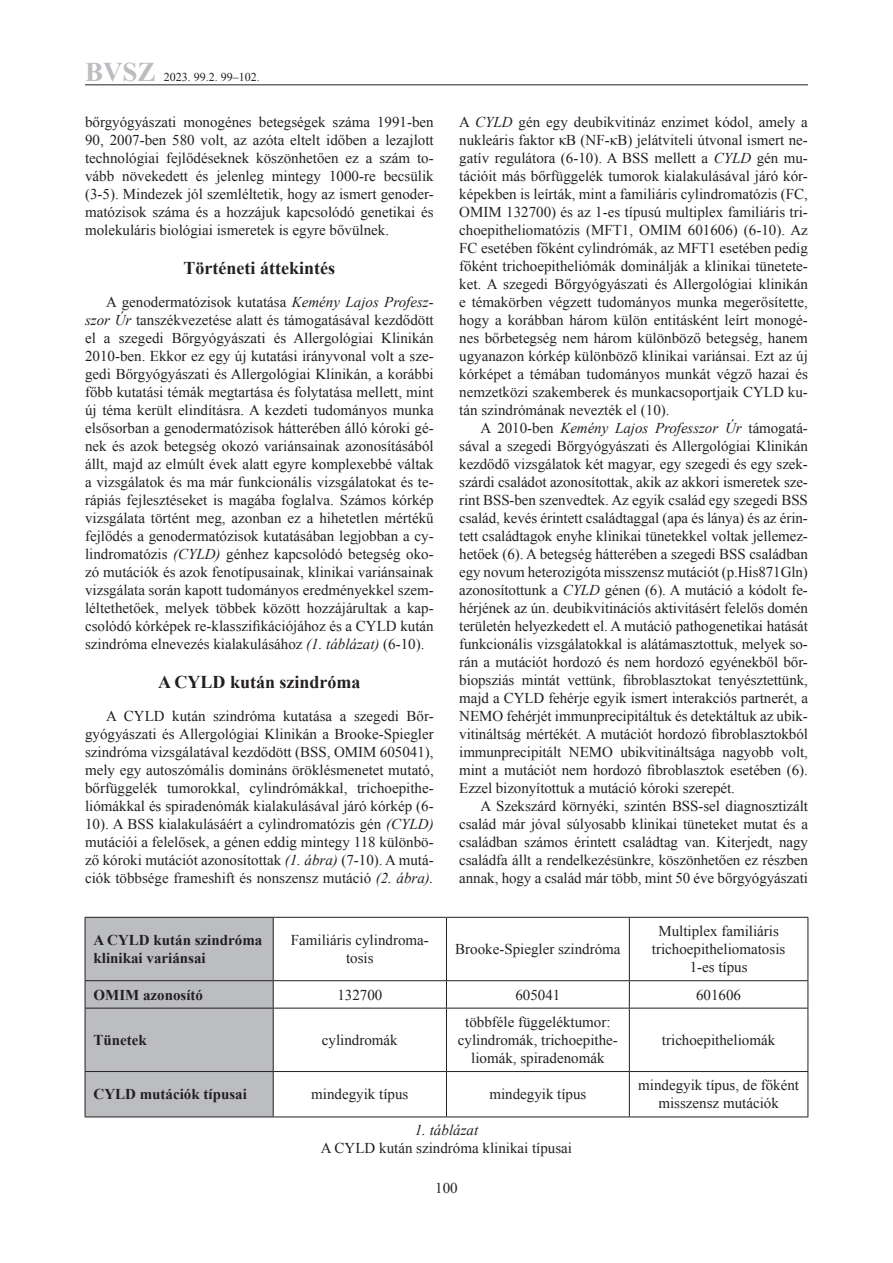
<style>
.page{position:relative;width:893px;height:1263px;background:#fff}
.page>*{position:absolute;margin:0;border:0;box-sizing:border-box;transform-origin:0 0}
.t1{font:700 27px "Times New Roman";color:#bcbdc0}
.BOLD_alcím{font:700 18px "Times New Roman";color:#231f20}
.Kenyérszöveg{font:15px/18px "Times New Roman";color:#231f20;text-align:justify}
.Táblaszöveg{font:15px/18px "Times New Roman";color:#231f20;text-align:center}
.Táblafej_bold{font:700 15px/18px "Times New Roman";color:#231f20}
.Ábraszövegek{font:15px "Times New Roman";color:#231f20}
.Ábraszövegek-2{font:italic 15px "Times New Roman";color:#231f20}
.t2{font:12px "Times New Roman";color:#231f20}
.s1{font-style:italic}
</style>
<div class="page">
<hr style="left:85px;top:85px;width:723px;height:1px;background:#231f20">
<hr style="left:446px;top:918px;width:1px;height:62px;background:#231f20">
<hr style="left:629px;top:918px;width:1px;height:62px;background:#231f20">
<hr style="left:273px;top:980px;width:173px;height:1px;background:#231f20">
<hr style="left:446px;top:980px;width:183px;height:1px;background:#231f20">
<svg style="left:446px;top:981px;width:1px;height:27px"></svg>
<hr style="left:629px;top:980px;width:179px;height:1px;background:#231f20">
<svg style="left:629px;top:981px;width:1px;height:27px"></svg>
<hr style="left:273px;top:1008px;width:173px;height:1px;background:#231f20">
<hr style="left:446px;top:1008px;width:183px;height:1px;background:#231f20">
<hr style="left:446px;top:1008px;width:1px;height:63px;background:#231f20">
<hr style="left:629px;top:1008px;width:179px;height:1px;background:#231f20">
<hr style="left:629px;top:1008px;width:1px;height:63px;background:#231f20">
<hr style="left:273px;top:1071px;width:173px;height:1px;background:#231f20">
<hr style="left:446px;top:1071px;width:183px;height:1px;background:#231f20">
<hr style="left:446px;top:1072px;width:1px;height:44px;background:#231f20">
<hr style="left:629px;top:1071px;width:179px;height:1px;background:#231f20">
<hr style="left:629px;top:1072px;width:1px;height:44px;background:#231f20">
<hr style="left:273px;top:1116px;width:173px;height:1px;background:#231f20">
<hr style="left:446px;top:1116px;width:183px;height:1px;background:#231f20">
<hr style="left:629px;top:1116px;width:179px;height:1px;background:#231f20">
<hr style="left:273px;top:917px;width:173px;height:1px;background:#231f20">
<hr style="left:446px;top:917px;width:183px;height:1px;background:#231f20">
<hr style="left:629px;top:917px;width:179px;height:1px;background:#231f20">
<hr style="left:807px;top:918px;width:1px;height:62px;background:#231f20">
<svg style="left:807px;top:981px;width:1px;height:27px"></svg>
<hr style="left:807px;top:1008px;width:1px;height:63px;background:#231f20">
<hr style="left:807px;top:1072px;width:1px;height:44px;background:#231f20">
<div style="left:85px;top:917px;width:189px;height:200px;background:#bcbdc0"></div>
<hr style="left:85px;top:1008px;width:1px;height:63px;background:#231f20">
<hr style="left:273px;top:1008px;width:1px;height:63px;background:#231f20">
<hr style="left:85px;top:1072px;width:1px;height:44px;background:#231f20">
<hr style="left:273px;top:1072px;width:1px;height:44px;background:#231f20">
<h1 class="t1" style="left:85px;top:53px;width:72px">BVSZ</h1>
<p class="t2" style="left:164px;top:69px;width:97px">2023. 99.2. 99–102.</p>
<p class="Kenyérszöveg" style="left:85px;top:113px;width:350px">bőrgyógyászati monogénes betegségek száma 1991-ben 90, 2007-ben 580 volt, az azóta eltelt időben a lezajlott technológiai fejlődéseknek köszönhetően ez a szám to&shy;vább növekedett és jelenleg mintegy 1000-re becsülik (3-5). Mindezek jól szemléltetik, hogy az ismert genoder&shy;matózisok száma és a hozzájuk kapcsolódó genetikai és molekuláris biológiai ismeretek is egyre bővülnek.</p>
<p class="BOLD_alcím" style="left:184px;top:256px;width:153px">Történeti áttekintés</p>
<p class="Kenyérszöveg" style="left:85px;top:293px;width:350px;text-indent:21px">A genodermatózisok kutatása <span class="s1">Kemény Lajos Profes - szor Úr</span> tanszékvezetése alatt és támogatásával kezdődött el a szegedi Bőrgyógyászati és Allergológiai Klinikán 2010-ben. Ekkor ez egy új kutatási irányvonal volt a sze&shy;gedi Bőrgyógyászati és Allergológiai Klinikán, a korábbi főbb kutatási témák megtartása és folytatása mellett, mint új téma került elindításra. A kezdeti tudományos munka elsősorban a genodermatózisok hátterében álló kóroki gé&shy;nek és azok betegség okozó variánsainak azonosításából állt, majd az elmúlt évek alatt egyre komplexebbé váltak a vizsgálatok és ma már funkcionális vizsgálatokat és te&shy;rápiás fejlesztéseket is magába foglalva. Számos kórkép vizsgálata történt meg, azonban ez a hihetetlen mértékű fejlődés a genodermatózisok kutatásában legjobban a cy&shy;lindromatózis <span class="s1">(CYLD)</span> génhez kapcsolódó betegség oko&shy;zó mutációk és azok fenotípusainak, klinikai variánsainak vizsgálata során kapott tudományos eredményekkel szem&shy;léltethetőek, melyek többek között hozzájárultak a kap&shy;csolódó kórképek re-klasszifikációjához és a CYLD kután szindróma elnevezés kialakulásához <span class="s1">(1. táblázat)</span> (6-10).</p>
<p class="BOLD_alcím" style="left:158px;top:670px;width:204px">A CYLD kután szindróma</p>
<p class="Kenyérszöveg" style="left:85px;top:707px;width:350px;text-indent:21px">A CYLD kután szindróma kutatása a szegedi Bőr&shy;gyógyászati és Allergológiai Klinikán a Brooke-Spiegler szindróma vizsgálatával kezdődött (BSS, OMIM 605041), mely egy autoszómális domináns öröklésmenetet mutató, bőrfüggelék tumorokkal, cylindrómákkal, trichoepithe&shy;liómákkal és spiradenómák kialakulásával járó kórkép (6- 10). A BSS kialakulásáért a cylindromatózis gén <span class="s1">(CYLD) </span>mutációi a felelősek, a génen eddig mintegy 118 különbö&shy;ző kóroki mutációt azonosítottak <span class="s1">(1. ábra)</span> (7-10). A mutá&shy;ciók többsége frameshift és nonszensz mutáció <span class="s1">(2. ábra).</span></p>
<p class="Kenyérszöveg" style="left:459px;top:113px;width:350px">A <span class="s1">CYLD</span> gén egy deubikvitináz enzimet kódol, amely a nukleáris faktor κB (NF-κB) jelátviteli útvonal ismert ne&shy;gatív regulátora (6-10). A BSS mellett a <span class="s1">CYLD</span> gén mu&shy;tációit más bőrfüggelék tumorok kialakulásával járó kór&shy;képekben is leírták, mint a familiáris cylindromatózis (FC, OMIM 132700) és az 1-es típusú multiplex familiáris tri&shy;choepitheliomatózis (MFT1, OMIM 601606) (6-10). Az FC esetében főként cylindrómák, az MFT1 esetében pedig főként trichoepitheliómák dominálják a klinikai tünetete&shy;ket. A szegedi Bőrgyógyászati és Allergológiai klinikán e témakörben végzett tudományos munka megerősítette, hogy a korábban három külön entitásként leírt monogé&shy;nes bőrbetegség nem három különböző betegség, hanem ugyanazon kórkép különböző klinikai variánsai. Ezt az új kórképet a témában tudományos munkát végző hazai és nemzetközi szakemberek és munkacsoportjaik CYLD ku&shy;tán szindrómának nevezték el (10).</p>
<p class="Kenyérszöveg" style="left:459px;top:419px;width:350px;text-indent:21px">A 2010-ben <span class="s1">Kemény Lajos Professzor Úr</span> támogatá&shy;sával a szegedi Bőrgyógyászati és Allergológiai Klinikán kezdődő vizsgálatok két magyar, egy szegedi és egy szek&shy;szárdi családot azonosítottak, akik az akkori ismeretek sze&shy;rint BSS-ben szenvedtek. Az egyik család egy szegedi BSS család, kevés érintett családtaggal (apa és lánya) és az érin&shy;tett családtagok enyhe klinikai tünetekkel voltak jellemez&shy;hetőek (6). A betegség hátterében a szegedi BSS családban egy novum heterozigóta misszensz mutációt (p.His871Gln) azonosítottunk a <span class="s1">CYLD</span> génen (6). A mutáció a kódolt fe&shy;hérjének az ún. deubikvitinációs aktivitásért felelős domén területén helyezkedett el. A mutáció pathogenetikai hatását funkcionális vizsgálatokkal is alátámasztottuk, melyek so&shy;rán a mutációt hordozó és nem hordozó egyénekből bőr&shy;biopsziás mintát vettünk, fibroblasztokat tenyésztettünk, majd a CYLD fehérje egyik ismert interakciós partnerét, a NEMO fehérjét immunprecipitáltuk és detektáltuk az ubik&shy;vitináltság mértékét. A mutációt hordozó fibroblasztokból immunprecipitált NEMO ubikvitináltsága nagyobb volt, mint a mutációt nem hordozó fibroblasztok esetében (6).<br>Ezzel bizonyítottuk a mutáció kóroki szerepét.</p>
<p class="Kenyérszöveg" style="left:459px;top:797px;width:350px;text-indent:21px">A Szekszárd környéki, szintén BSS-sel diagnosztizált család már jóval súlyosabb klinikai tüneteket mutat és a családban számos érintett családtag van. Kiterjedt, nagy családfa állt a rendelkezésünkre, köszönhetően ez részben annak, hogy a család már több, mint 50 éve bőrgyógyászati</p>
<p class="Táblafej_bold" style="left:94px;top:931px;width:170px">A CYLD kután szindróma klinikai variánsai</p>
<p class="Táblaszöveg" style="left:291px;top:931px;width:139px">Familiáris cylindroma&shy;tosis</p>
<p class="Táblaszöveg" style="left:455px;top:940px;width:167px">Brooke-Spiegler szindróma</p>
<p class="Táblaszöveg" style="left:658px;top:922px;width:122px">Multiplex familiáris</p>
<p class="Táblaszöveg" style="left:652px;top:940px;width:135px">trichoepitheliomatosis<br>1-es típus</p>
<p class="Táblafej_bold" style="left:94px;top:985px;width:111px">OMIM azonosító</p>
<p class="Táblaszöveg" style="left:337px;top:985px;width:46px">132700</p>
<p class="Táblaszöveg" style="left:515px;top:985px;width:46px">605041</p>
<p class="Táblaszöveg" style="left:696px;top:985px;width:46px">601606</p>
<p class="Táblafej_bold" style="left:94px;top:1030px;width:55px">Tünetek</p>
<p class="Táblaszöveg" style="left:322px;top:1031px;width:77px">cylindromák</p>
<p class="Táblaszöveg" style="left:458px;top:1013px;width:161px">többféle függeléktumor: cylindromák, trichoepithe&shy;liomák, spiradenomák</p>
<p class="Táblaszöveg" style="left:662px;top:1031px;width:115px">trichoepitheliomák</p>
<p class="Táblafej_bold" style="left:94px;top:1085px;width:155px">CYLD mutációk típusai</p>
<p class="Táblaszöveg" style="left:311px;top:1085px;width:99px">mindegyik típus</p>
<p class="Táblaszöveg" style="left:489px;top:1085px;width:99px">mindegyik típus</p>
<p class="Táblaszöveg" style="left:638px;top:1076px;width:162px">mindegyik típus, de főként misszensz mutációk</p>
<p class="Ábraszövegek-2" style="left:415px;top:1120px;width:65px">1. táblázat</p>
<p class="Ábraszövegek" style="left:321px;top:1138px;width:253px">A CYLD kután szindróma klinikai típusai</p>
<p class="Kenyérszöveg" style="left:435px;top:1178px;width:24px">100</p>
</div>
